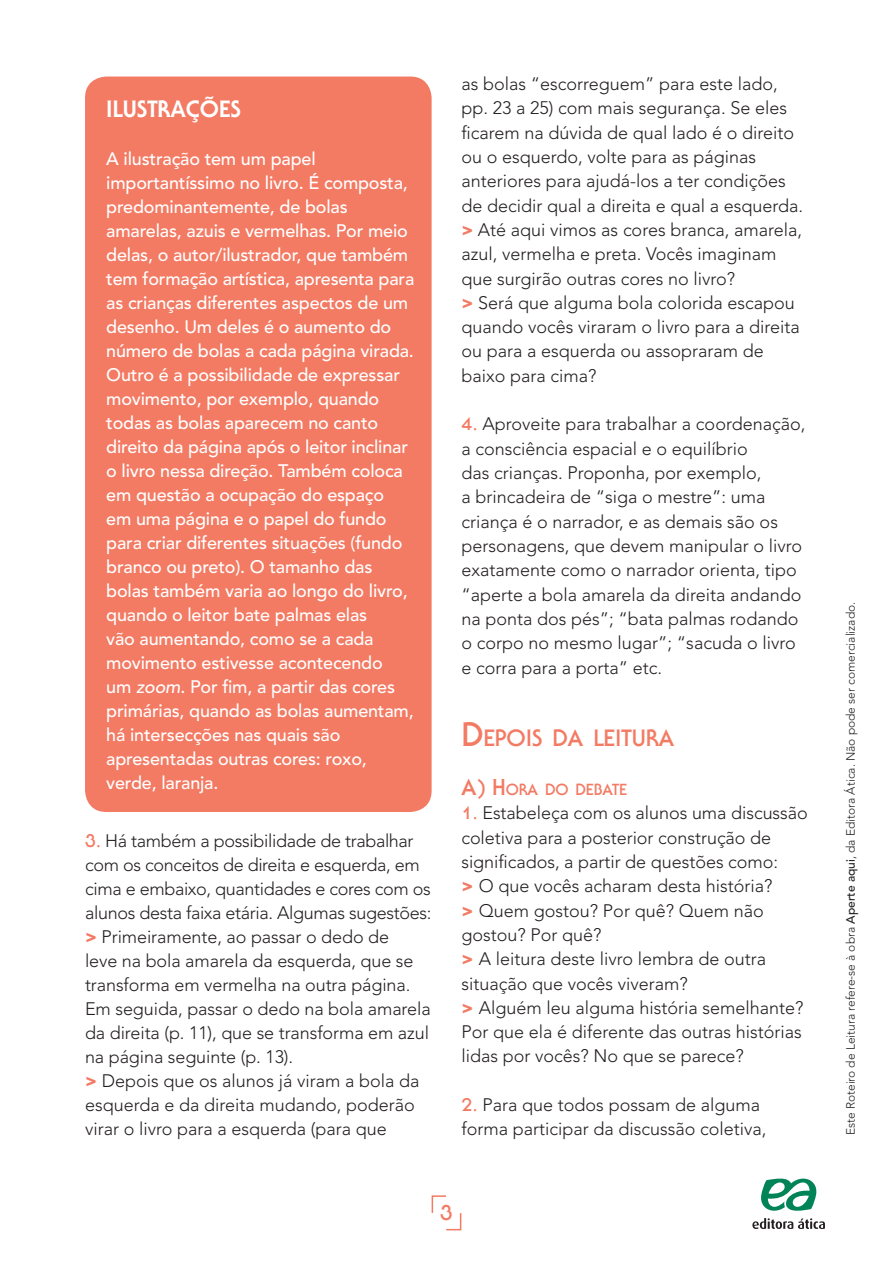
<style>
.page{position:relative;width:893px;height:1263px;background:#fff}
.page>*{position:absolute;margin:0;border:0;box-sizing:border-box;transform-origin:0 0}
.t1{font:700 23.1px "Serif Gothic";color:#f37a63}
.t2{font:800 23.1px "Serif Gothic";color:#fff}
.t3{font:700 21px "Serif Gothic";color:#f37a63}
.t4{font:300 18px/24.3px "Avenir";color:#231f20}
.t5{font:500 18px/24px "Avenir";letter-spacing:-.01em;color:#fff}
.t6{font:300 18px/24px "Avenir";letter-spacing:-.02em;color:#231f20}
.t7{font:700 15.75px "Serif Gothic";color:#f37a63}
.t8{font:300 12px "Avenir";color:#231f20}
.s1{font-style:italic}
.s2{font-family:"Serif Gothic";font-weight:700;color:#f37a63}
.s3{font-weight:900;color:#f37a63}
.s4{font-size:33px}
.s5{font-size:22.5px}
.s6{font-weight:500}
</style>
<div class="page">
<svg style="left:431px;top:1195px;width:31px;height:36px"></svg>
<div style="left:85px;top:77px;width:347px;height:735px;background:#f37a63;border-radius:21px"></div>
<svg style="left:761px;top:1178px;width:56px;height:33px"></svg>
<svg style="left:752px;top:1218px;width:73px;height:11px"></svg>
<p class="t2" style="left:106px;top:94px;width:136px">ILUSTRAÇÕES</p>
<p class="t5" style="left:106px;top:147px;width:310px">A ilustração tem um papel importantíssimo no livro. É composta, predominantemente, de bolas amarelas, azuis e vermelhas. Por meio delas, o autor/ilustrador, que também tem formação artística, apresenta para as crianças diferentes aspectos de um desenho. Um deles é o aumento do número de bolas a cada página virada.<br>Outro é a possibilidade de expressar movimento, por exemplo, quando todas as bolas aparecem no canto direito da página após o leitor inclinar o livro nessa direção. Também coloca em questão a ocupação do espaço<br>em uma página e o papel do fundo para criar diferentes situações (fundo branco ou preto). O tamanho das bolas também varia ao longo do livro, quando o leitor bate palmas elas<br>vão aumentando, como se a cada movimento estivesse acontecendo<br>um <span class="s1">zoom</span>. Por fim, a partir das cores primárias, quando as bolas aumentam, há intersecções nas quais são apresentadas outras cores: roxo, verde, laranja.</p>
<p class="t6" style="left:85px;top:829px;width:348px"><span class="s2">3.</span> Há também a possibilidade de trabalhar com os conceitos de direita e esquerda, em cima e embaixo, quantidades e cores com os alunos desta faixa etária. Algumas sugestões:</p>
<p class="t4" style="left:85px;top:925px;width:347px"><span class="s3">&gt;</span> Primeiramente, ao passar o dedo de<br>leve na bola amarela da esquerda, que se transforma em vermelha na outra página.<br>Em seguida, passar o dedo na bola amarela da direita (p. 11), que se transforma em azul na página seguinte (p. 13).</p>
<p class="t4" style="left:85px;top:1069px;width:336px"><span class="s3">&gt;</span> Depois que os alunos já viram a bola da esquerda e da direita mudando, poderão virar o livro para a esquerda (para que</p>
<p class="t4" style="left:461px;top:72px;width:343px">as bolas “escorreguem” para este lado, pp. 23 a 25) com mais segurança. Se eles ficarem na dúvida de qual lado é o direito ou o esquerdo, volte para as páginas anteriores para ajudá-los a ter condições de decidir qual a direita e qual a esquerda.</p>
<p class="t4" style="left:461px;top:218px;width:342px"><span class="s3">&gt;</span> Até aqui vimos as cores branca, amarela, azul, vermelha e preta. Vocês imaginam que surgirão outras cores no livro?</p>
<p class="t4" style="left:461px;top:291px;width:340px"><span class="s3">&gt;</span> Será que alguma bola colorida escapou quando vocês viraram o livro para a direita ou para a esquerda ou assopraram de baixo para cima?</p>
<p class="t4" style="left:461px;top:412px;width:346px"><span class="s2">4.</span> Aproveite para trabalhar a coordenação, a consciência espacial e o equilíbrio<br>das crianças. Proponha, por exemplo,<br>a brincadeira de “siga o mestre”: uma criança é o narrador, e as demais são os personagens, que devem manipular o livro exatamente como o narrador orienta, tipo “aperte a bola amarela da direita andando na ponta dos pés”; “bata palmas rodando o corpo no mesmo lugar”; “sacuda o livro e corra para a porta” etc.</p>
<p class="t1" style="left:461px;top:725px;width:214px"><span class="s4">D</span>EPOIS DA LEITURA</p>
<p class="t7" style="left:461px;top:780px;width:167px"><span class="s5">A) H</span>ORA DO DEBATE</p>
<p class="t4" style="left:461px;top:801px;width:348px"><span class="s2">1.</span> Estabeleça com os alunos uma discussão coletiva para a posterior construção de significados, a partir de questões como:</p>
<p class="t4" style="left:461px;top:874px;width:312px"><span class="s3">&gt;</span> O que vocês acharam desta história?</p>
<p class="t4" style="left:461px;top:898px;width:304px"><span class="s3">&gt;</span> Quem gostou? Por quê? Quem não gostou? Por quê?</p>
<p class="t4" style="left:461px;top:947px;width:306px"><span class="s3">&gt;</span> A leitura deste livro lembra de outra situação que vocês viveram?</p>
<p class="t4" style="left:461px;top:995px;width:344px;text-align:justify"><span class="s3">&gt;</span> Alguém leu alguma história semelhante?<br>Por que ela é diferente das outras histórias lidas por vocês? No que se parece?</p>
<p class="t4" style="left:461px;top:1093px;width:307px"><span class="s2">2.</span> Para que todos possam de alguma forma participar da discussão coletiva,</p>
<p class="t3" style="left:440px;top:1201px;width:14px">3</p>
<p class="t8" style="left:843px;top:1135px;width:535px;rotate:-90deg">Este Roteiro de Leitura refere-se à obra <span class="s6">Aperte aqui</span>, da Editora Ática. Não pode ser comercializado.</p>
</div>
